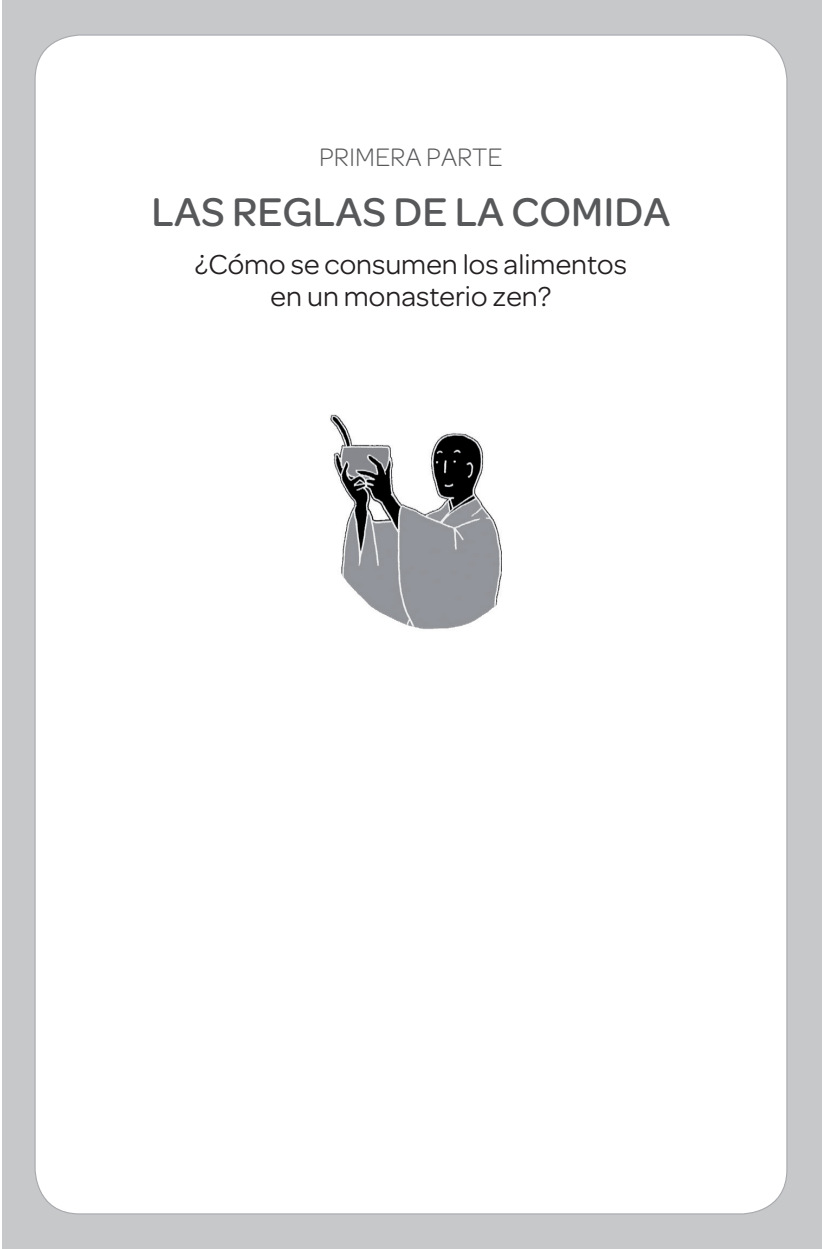
<style>
.page{position:relative;width:822px;height:1249px;background:#fff}
.page>*{position:absolute;margin:0;border:0;box-sizing:border-box;transform-origin:0 0}
.t1{font:500 42.75px "Omnes";color:#57585a}
.t2{font:29.25px/32.2px "Omnes";color:#231f20;text-align:center}
.t3{font:300 27px "Omnes";color:#57585a}
</style>
<div class="page">
<div style="left:3px;top:0;width:819px;height:1249px;background:#c7c8ca"></div>
<div style="left:35px;top:35px;width:752px;height:1179px;background:#fff;border-radius:45px"></div>
<img style="left:330px;top:414px;width:172px;height:216px">
<p class="t3" style="left:319px;top:143px;width:185px">PRIMERA PARTE</p>
<h1 class="t1" style="left:152px;top:188px;width:520px">LAS REGLAS DE LA COMIDA</h1>
<p class="t2" style="left:195px;top:248px;width:433px">¿Cómo se consumen los alimentos en un monasterio zen?</p>
</div>
